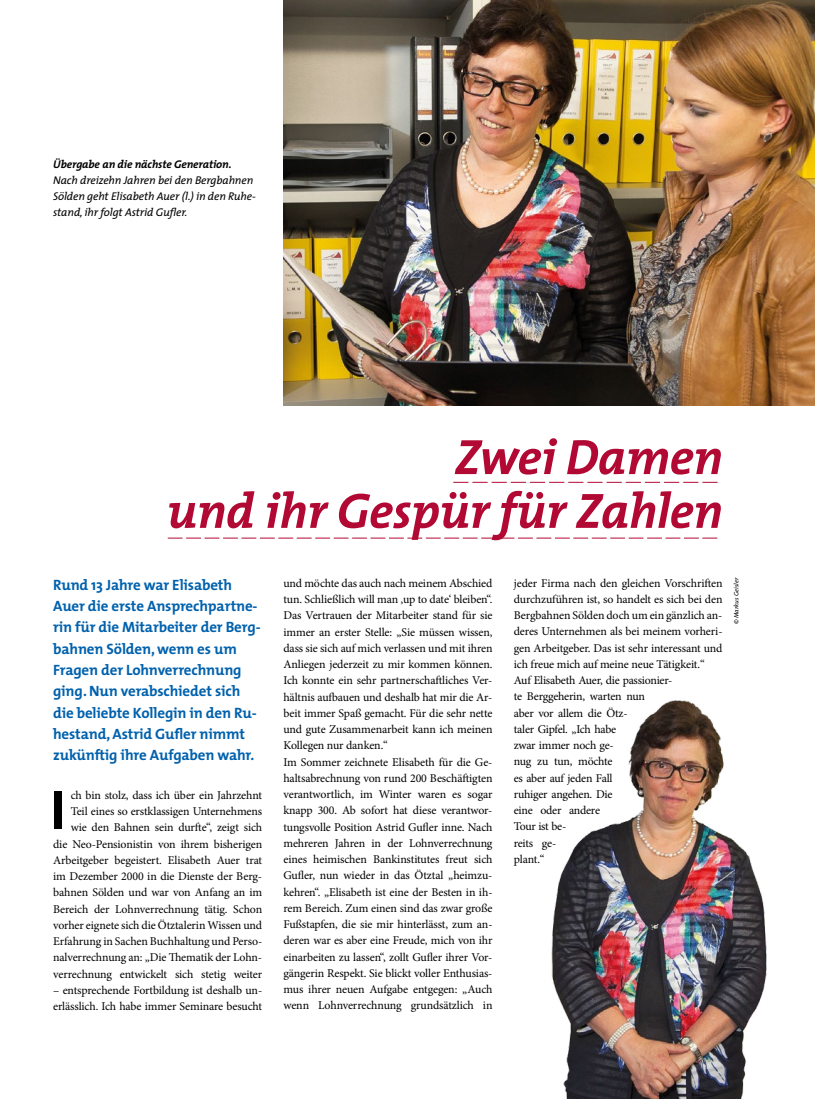
<style>
.page{position:relative;width:815px;height:1099px;background:#fff}
.page>*{position:absolute;margin:0;border:0;box-sizing:border-box;transform-origin:0 0}
.t1{font:700 56.25px "The Mix";color:#000}
.t2{font:italic 700 50px/53.8px "The Mix";letter-spacing:-.01em;color:#b10933;text-align:right}
.t3{font:700 15px/21.2px "The Mix";letter-spacing:-.01em;color:#0061ad}
.t4{font:11.88px/16.2px "Minion Pro";letter-spacing:-.01em;color:#000}
.t5{font:italic 11.25px/16.2px "The Mix";letter-spacing:-.01em;color:#000}
.t6{font:italic 700 11.25px "The Mix";letter-spacing:-.01em;color:#000}
.t7{font:italic 6.25px "The Mix";color:#000}
</style>
<div class="page">
<svg style="left:168px;top:538px;width:549px;height:1px"></svg>
<img style="left:283px;top:0;width:532px;height:405px">
<img style="left:551px;top:700px;width:216px;height:398px">
<svg style="left:453px;top:482px;width:265px;height:1px"></svg>
<p class="t6" style="left:53px;top:154px;width:180px">Übergabe an die nächste Generation.</p>
<p class="t5" style="left:53px;top:172px;width:204px">Nach dreizehn Jahren bei den Bergbahnen<br>Sölden geht Elisabeth Auer (l.) in den Ruhe&shy;stand, ihr folgt Astrid Gufler.</p>
<h2 class="t2" style="left:167px;top:429px;width:558px">Zwei Damen<br>und ihr Gespür für Zahlen</h2>
<p class="t3" style="left:53px;top:574px;width:209px">Rund 13 Jahre war Elisabeth<br>Auer die erste Ansprechpartne&shy;rin für die Mitarbeiter der Berg&shy;bahnen Sölden, wenn es um<br>Fragen der Lohnverrechnung ging. Nun verabschiedet sich die beliebte Kollegin in den Ru&shy;hestand, Astrid Gufler nimmt zukünftig ihre Aufgaben wahr.</p>
<p class="t4" style="left:53px;top:787px;width:211px;text-align:right">ch bin stolz, dass ich über ein Jahrzehnt Teil eines so erstklassigen Unternehmens wie den Bahnen sein durfte“, zeigt sich<br>die Neo-Pensionistin von ihrem bisherigen Arbeitgeber begeistert. Elisabeth Auer trat im Dezember 2000 in die Dienste der Berg&shy;bahnen Sölden und war von Anfang an im Bereich der Lohnverrechnung tätig. Schon vorher eignete sich die Ötztalerin Wissen und Erfahrung in Sachen Buchhaltung und Perso&shy;nalverrechnung an: „Die Thematik der Lohn&shy;verrechnung entwickelt sich stetig weiter</p>
<p class="t4" style="left:53px;top:981px;width:211px">– entsprechende Fortbildung ist deshalb un&shy;erlässlich. Ich habe immer Seminare besucht</p>
<h1 class="t1" style="left:50px;top:763px;width:17px">I</h1>
<p class="t4" style="left:283px;top:575px;width:211px">und möchte das auch nach meinem Abschied tun. Schließlich will man ‚up to date‘ bleiben“.<br>Das Vertrauen der Mitarbeiter stand für sie immer an erster Stelle: „Sie müssen wissen, dass sie sich auf mich verlassen und mit ihren Anliegen jederzeit zu mir kommen können.<br>Ich konnte ein sehr partnerschaftliches Ver&shy;hältnis aufbauen und deshalb hat mir die Ar&shy;beit immer Spaß gemacht. Für die sehr nette und gute Zusammenarbeit kann ich meinen Kollegen nur danken.“<br>Im Sommer zeichnete Elisabeth für die Ge&shy;haltsabrechnung von rund 200 Beschäftigten verantwortlich, im Winter waren es sogar knapp 300. Ab sofort hat diese verantwor&shy;tungsvolle Position Astrid Gufler inne. Nach mehreren Jahren in der Lohnverrechnung eines heimischen Bankinstitutes freut sich Gufler, nun wieder in das Ötztal „heimzu&shy;kehren“. „Elisabeth ist eine der Besten in ih&shy;rem Bereich. Zum einen sind das zwar große Fußstapfen, die sie mir hinterlässt, zum an&shy;deren war es aber eine Freude, mich von ihr einarbeiten zu lassen“, zollt Gufler ihrer Vor&shy;gängerin Respekt. Sie blickt voller Enthusias&shy;mus ihrer neuen Aufgabe entgegen: „Auch wenn Lohnverrechnung grundsätzlich in</p>
<p class="t4" style="left:514px;top:574px;width:210px">jeder Firma nach den gleichen Vorschriften durchzuführen ist, so handelt es sich bei den<br>Bergbahnen Sölden doch um ein gänzlich an&shy;deres Unternehmen als bei meinem vorheri&shy;gen Arbeitgeber. Das ist sehr interessant und ich freue mich auf meine neue Tätigkeit.“<br>Auf Elisabeth Auer, die passionier-<br>te Berggeherin, warten nun<br>aber vor allem die Ötz-<br>taler Gipfel. „Ich habe<br>zwar immer noch ge-<br>nug zu tun, möchte<br>es aber auf jeden Fall<br>ruhiger angehen. Die<br>eine oder andere<br>Tour ist be-<br>reits ge-<br>plant.“</p>
<p class="t7" style="left:731px;top:624px;width:48px;rotate:-90deg">© Markus Geisler</p>
</div>
